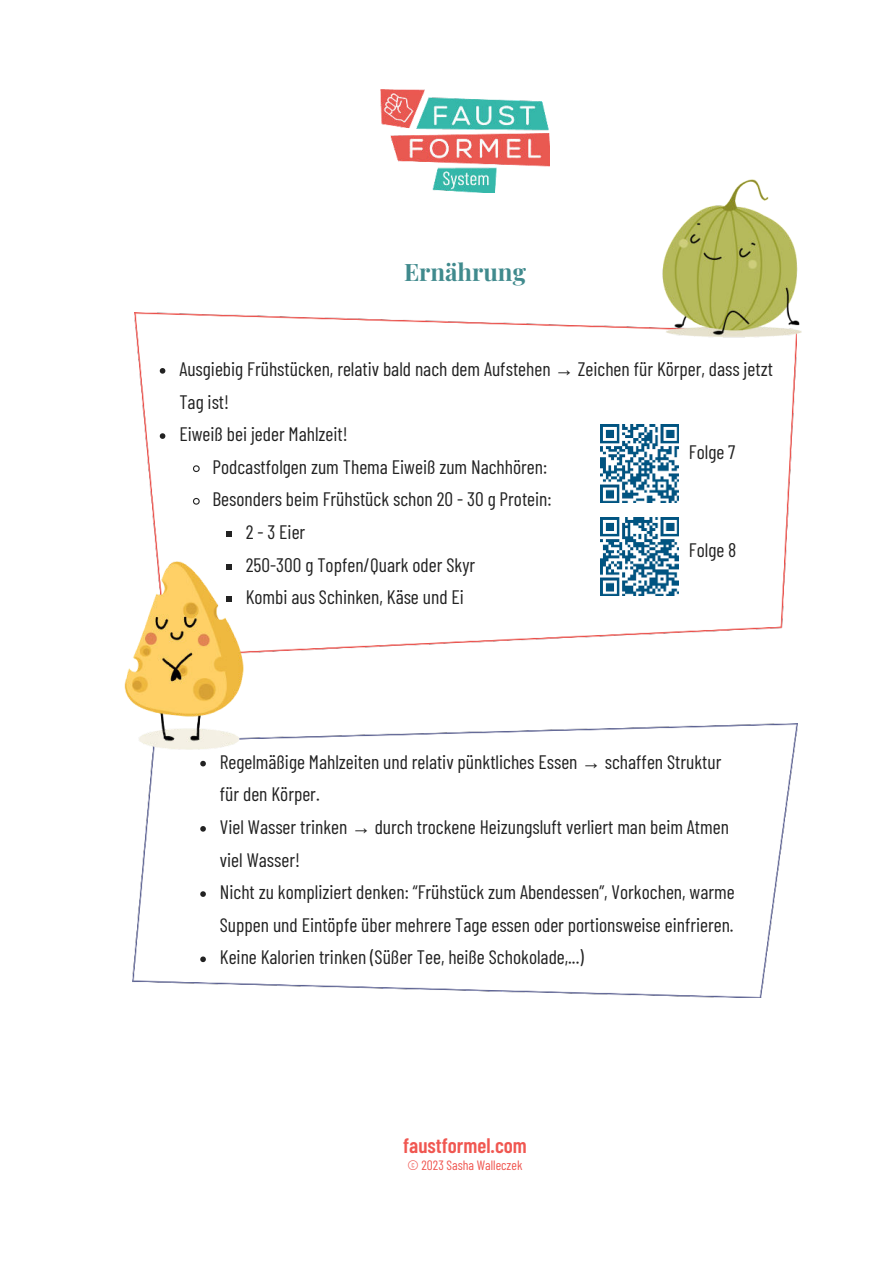
<style>
.page{position:relative;width:893px;height:1264px;background:#fff}
.page>*{position:absolute;margin:0;border:0;box-sizing:border-box;transform-origin:0 0}
.t1{font:700 24px "Playfair Display";color:#408a8d}
.t2{font:600 21px "Barlow Condensed";color:#f05751}
.t3{font:19.5px/32.5px "Barlow Condensed";color:#222}
.t4{font:13.5px "Barlow Condensed";color:#f05751}
.s1{font-family:"Liberation Serif"}
</style>
<div class="page">
<img style="left:380px;top:89px;width:170px;height:104px">
<img style="left:134px;top:312px;width:662px;height:339px">
<img style="left:133px;top:724px;width:664px;height:273px">
<svg style="left:160px;top:368px;width:5px;height:5px"></svg>
<svg style="left:160px;top:433px;width:5px;height:6px"></svg>
<svg style="left:192px;top:464px;width:8px;height:9px"></svg>
<svg style="left:192px;top:497px;width:8px;height:8px"></svg>
<svg style="left:226px;top:531px;width:6px;height:5px"></svg>
<img style="left:600px;top:424px;width:78px;height:78px">
<img style="left:600px;top:517px;width:78px;height:78px">
<img style="left:649px;top:179px;width:153px;height:164px">
<img style="left:124px;top:557px;width:162px;height:197px">
<svg style="left:200px;top:760px;width:6px;height:6px"></svg>
<svg style="left:200px;top:826px;width:6px;height:5px"></svg>
<svg style="left:200px;top:891px;width:6px;height:5px"></svg>
<svg style="left:200px;top:956px;width:6px;height:6px"></svg>
<p class="t1" style="left:404px;top:253px;width:123px">Ernährung</p>
<p class="t3" style="left:179px;top:351px;width:595px">Ausgiebig Frühstücken, relativ bald nach dem Aufstehen <span class="s1">→</span> Zeichen für Körper, dass jetzt</p>
<p class="t3" style="left:179px;top:384px;width:51px">Tag ist!</p>
<p class="t3" style="left:179px;top:416px;width:170px">Eiweiß bei jeder Mahlzeit!</p>
<p class="t3" style="left:212px;top:449px;width:336px">Podcastfolgen zum Thema Eiweiß zum Nachhören:</p>
<p class="t3" style="left:212px;top:481px;width:340px">Besonders beim Frühstück schon 20 - 30 g Protein:</p>
<p class="t3" style="left:246px;top:514px;width:61px">2 - 3 Eier</p>
<p class="t3" style="left:246px;top:547px;width:231px">250-300 g Topfen/Quark oder Skyr</p>
<p class="t3" style="left:246px;top:579px;width:220px">Kombi aus Schinken, Käse und Ei</p>
<p class="t3" style="left:688px;top:434px;width:48px">Folge 7</p>
<p class="t3" style="left:688px;top:532px;width:49px">Folge 8</p>
<p class="t3" style="left:220px;top:744px;width:516px">Regelmäßige Mahlzeiten und relativ pünktliches Essen <span class="s1">→</span> schaffen Struktur für den Körper.<br>Viel Wasser trinken <span class="s1">→</span> durch trockene Heizungsluft verliert man beim Atmen viel Wasser!<br>Nicht zu kompliziert denken: “Frühstück zum Abendessen”, Vorkochen, warme Suppen und Eintöpfe über mehrere Tage essen oder portionsweise einfrieren.<br>Keine Kalorien trinken (Süßer Tee, heiße Schokolade,...)</p>
<p class="t2" style="left:403px;top:1130px;width:125px">faustformel.com</p>
<p class="t4" style="left:407px;top:1155px;width:116px">© 2023 Sasha Walleczek</p>
</div>
